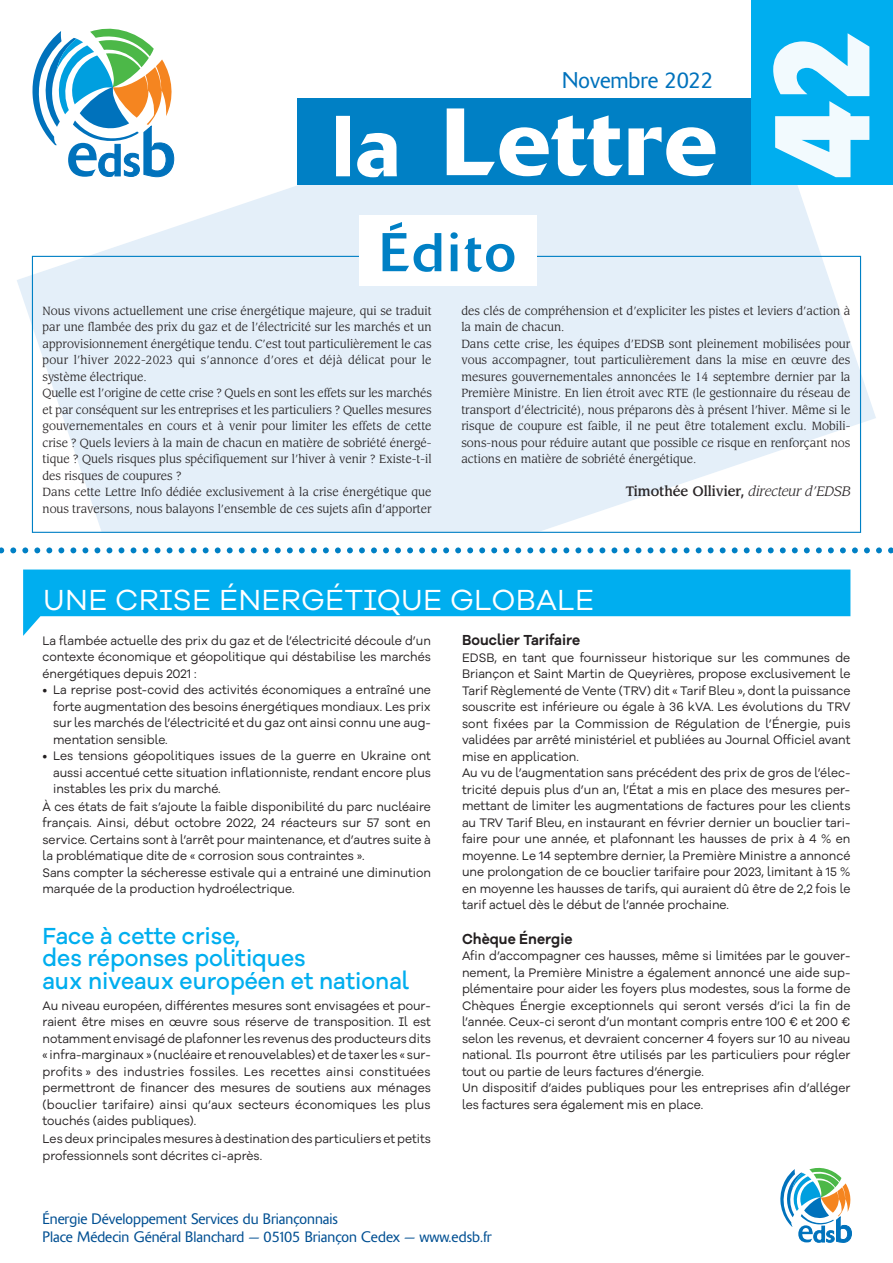
<style>
.page{position:relative;width:893px;height:1263px;background:#fff}
.page>*{position:absolute;margin:0;border:0;box-sizing:border-box;transform-origin:0 0}
.t1{font:700 138px "Delta";color:rgb(255 255 255/.95);scale:.85 1}
.t2{font:500 94.5px "Delta";letter-spacing:.025em;color:#fff}
.t3{font:54px "Delta";letter-spacing:.05em;color:#0080c5;scale:1.07 1}
.t4{font:30px "Galano Grotesque Alt";letter-spacing:.01em;color:#fff}
.t5{font:500 24px/22.5px "Galano Grotesque Alt";color:#00aeef;scale:.95 1}
.t6{font:300 22.5px "Delta";color:#0072bc}
.t7{font:300 15px/18px "Delta";color:#004f92}
.t8{font:600 15px "Galano Grotesque Alt";color:#231f20;scale:.95 1}
.t9{font:500 13.5px "Leawood";letter-spacing:-.005em;color:rgb(35 31 32/.97);scale:.95 1}
.t10{font:12.75px/16.5px "Galano Grotesque Alt";color:#231f20;text-align:justify;scale:.95 1}
.t11{font:11.7px/16.5px "Leawood";color:rgb(35 31 32/.97);scale:.95 1}
.s1{font-size:85.65px}
.s2{font-weight:400;font-style:italic}
</style>
<div class="page">
<svg style="left:17px;top:150px;width:859px;height:382px;fill:#e4eff9"></svg>
<svg style="left:32px;top:28px;width:143px;height:149px"></svg>
<div style="left:751px;top:0;width:142px;height:185px;background:#00aeef"></div>
<div style="left:298px;top:99px;width:453px;height:86px;background:#0080c5"></div>
<svg style="left:780px;top:1167px;width:72px;height:76px"></svg>
<svg style="left:23px;top:569px;width:827px;height:67px;fill:#00aeef"></svg>
<svg style="left:0;top:547px;width:893px;height:6px"></svg>
<div style="left:359px;top:215px;width:177px;height:71px;background:#fff"></div>
<h3 class="t6" style="left:562px;top:72px;width:152px">Novembre 2022</h3>
<h2 class="t2" style="left:332px;top:108px;width:386px"><span class="s1">la</span> Lettre</h2>
<h1 class="t1" style="left:772px;top:177px;width:174px;rotate:-90deg">42</h1>
<h3 class="t3" style="left:379px;top:233px;width:129px">Édito</h3>
<p class="t11" style="left:43px;top:304px;width:411px">Nous vivons actuellement une crise énergétique majeure, qui se traduit par une flambée des prix du gaz et de l’électricité sur les marchés et un approvisionnement énergétique tendu. C’est tout particulièrement le cas pour l’hiver 2022-2023 qui s’annonce d’ores et déjà délicat pour le système électrique.<br>Quelle est l’origine de cette crise ? Quels en sont les effets sur les marchés et par conséquent sur les entreprises et les particuliers ? Quelles mesures gouvernementales en cours et à venir pour limiter les effets de cette crise ? Quels leviers à la main de chacun en matière de sobriété énergé&shy;tique ? Quels risques plus spécifiquement sur l’hiver à venir ? Existe-t-il des risques de coupures ?<br>Dans cette Lettre Info dédiée exclusivement à la crise énergétique que nous traversons, nous balayons l’ensemble de ces sujets afin d’apporter</p>
<p class="t11" style="left:461px;top:303px;width:411px">des clés de compréhension et d’expliciter les pistes et leviers d’action à la main de chacun.<br>Dans cette crise, les équipes d’EDSB sont pleinement mobilisées pour vous accompagner, tout particulièrement dans la mise en œuvre des mesures gouvernementales annoncées le 14 septembre dernier par la Première Ministre. En lien étroit avec RTE (le gestionnaire du réseau de transport d’électricité), nous préparons dès à présent l’hiver. Même si le risque de coupure est faible, il ne peut être totalement exclu. Mobili&shy;sons-nous pour réduire autant que possible ce risque en renforçant nos actions en matière de sobriété énergétique.</p>
<p class="t9" style="left:626px;top:485px;width:238px">Timothée Ollivier, <span class="s2">directeur d’EDSB</span></p>
<h3 class="t4" style="left:43px;top:586px;width:552px">Une crise énergétiqUe globale</h3>
<p class="t10" style="left:43px;top:633px;width:410px">la flambée actuelle des prix du gaz et de l’électricité découle d’un contexte économique et géopolitique qui déstabilise les marchés énergétiques depuis 2021 :</p>
<p class="t10" style="left:53px;top:683px;width:399px;text-indent:-11px">• la reprise post-covid des activités économiques a entraîné une forte augmentation des besoins énergétiques mondiaux. les prix sur les marchés de l’électricité et du gaz ont ainsi connu une aug&shy;mentation sensible.</p>
<p class="t10" style="left:43px;top:749px;width:410px">• les tensions géopolitiques issues de la guerre en Ukraine ont</p>
<p class="t10" style="left:53px;top:765px;width:399px">aussi accentué cette situation inflationniste, rendant encore plus</p>
<p class="t10" style="left:53px;top:782px;width:178px">instables les prix du marché.</p>
<p class="t10" style="left:43px;top:799px;width:410px">À ces états de fait s’ajoute la faible disponibilité du parc nucléaire</p>
<p class="t10" style="left:43px;top:816px;width:410px">français. ainsi, début octobre 2022, 24 réacteurs sur 57 sont en</p>
<p class="t10" style="left:43px;top:832px;width:410px">service. certains sont à l’arrêt pour maintenance, et d’autres suite à</p>
<p class="t10" style="left:43px;top:849px;width:340px">la problématique dite de « corrosion sous contraintes ».</p>
<p class="t10" style="left:43px;top:865px;width:410px">sans compter la sécheresse estivale qui a entrainé une diminution</p>
<p class="t10" style="left:43px;top:882px;width:267px">marquée de la production hydroélectrique.</p>
<h3 class="t5" style="left:43px;top:927px;width:387px">Face à cette crise,<br>des réponses politiques<br>aux niveaux européen et national</h3>
<p class="t10" style="left:43px;top:998px;width:410px">au niveau européen, différentes mesures sont envisagées et pour&shy;raient être mises en œuvre sous réserve de transposition. il est notamment envisagé de plafonner les revenus des producteurs dits « infra-marginaux » (nucléaire et renouvelables) et de taxer les « sur&shy;profits » des industries fossiles. les recettes ainsi constituées permettront de financer des mesures de soutiens aux ménages (bouclier tarifaire) ainsi qu’aux secteurs économiques les plus touchés (aides publiques).</p>
<p class="t10" style="left:43px;top:1132px;width:410px">les deux principales mesures à destination des particuliers et petits professionnels sont décrites ci-après.</p>
<p class="t8" style="left:462px;top:633px;width:126px">Bouclier Tarifaire</p>
<p class="t10" style="left:462px;top:651px;width:411px;text-align:left">eDsb, en tant que fournisseur historique sur les communes de briançon et saint Martin de queyrières, propose exclusivement le tarif règlementé de Vente (trV) dit « tarif bleu », dont la puissance souscrite est inférieure ou égale à 36 kVa. les évolutions du trV sont fixées par la commission de régulation de l’énergie, puis validées par arrêté ministériel et publiées au Journal officiel avant mise en application.<br>au vu de l’augmentation sans précédent des prix de gros de l’élec&shy;tricité depuis plus d’un an, l’état a mis en place des mesures per&shy;mettant de limiter les augmentations de factures pour les clients au trV tarif bleu, en instaurant en février dernier un bouclier tari&shy;faire pour une année, et plafonnant les hausses de prix à 4 % en moyenne. le 14 septembre dernier, la Première Ministre a annoncé une prolongation de ce bouclier tarifaire pour 2023, limitant à 15 % en moyenne les hausses de tarifs, qui auraient dû être de 2,2 fois le tarif actuel dès le début de l’année prochaine.</p>
<p class="t8" style="left:462px;top:932px;width:118px">Chèque Énergie</p>
<p class="t10" style="left:462px;top:949px;width:411px;text-align:left">afin d’accompagner ces hausses, même si limitées par le gouver&shy;nement, la Première Ministre a également annoncé une aide sup&shy;plémentaire pour aider les foyers plus modestes, sous la forme de chèques énergie exceptionnels qui seront versés d’ici la fin de l’année. ceux-ci seront d’un montant compris entre 100 € et 200 € selon les revenus, et devraient concerner 4 foyers sur 10 au niveau national. ils pourront être utilisés par les particuliers pour régler tout ou partie de leurs factures d’énergie.<br>Un dispositif d’aides publiques pour les entreprises afin d’alléger les factures sera également mis en place.</p>
<p class="t7" style="left:43px;top:1211px;width:451px">Énergie Développement Services du Briançonnais<br>Place Médecin Général Blanchard — 05105 Briançon Cedex — www.edsb.fr</p>
</div>
